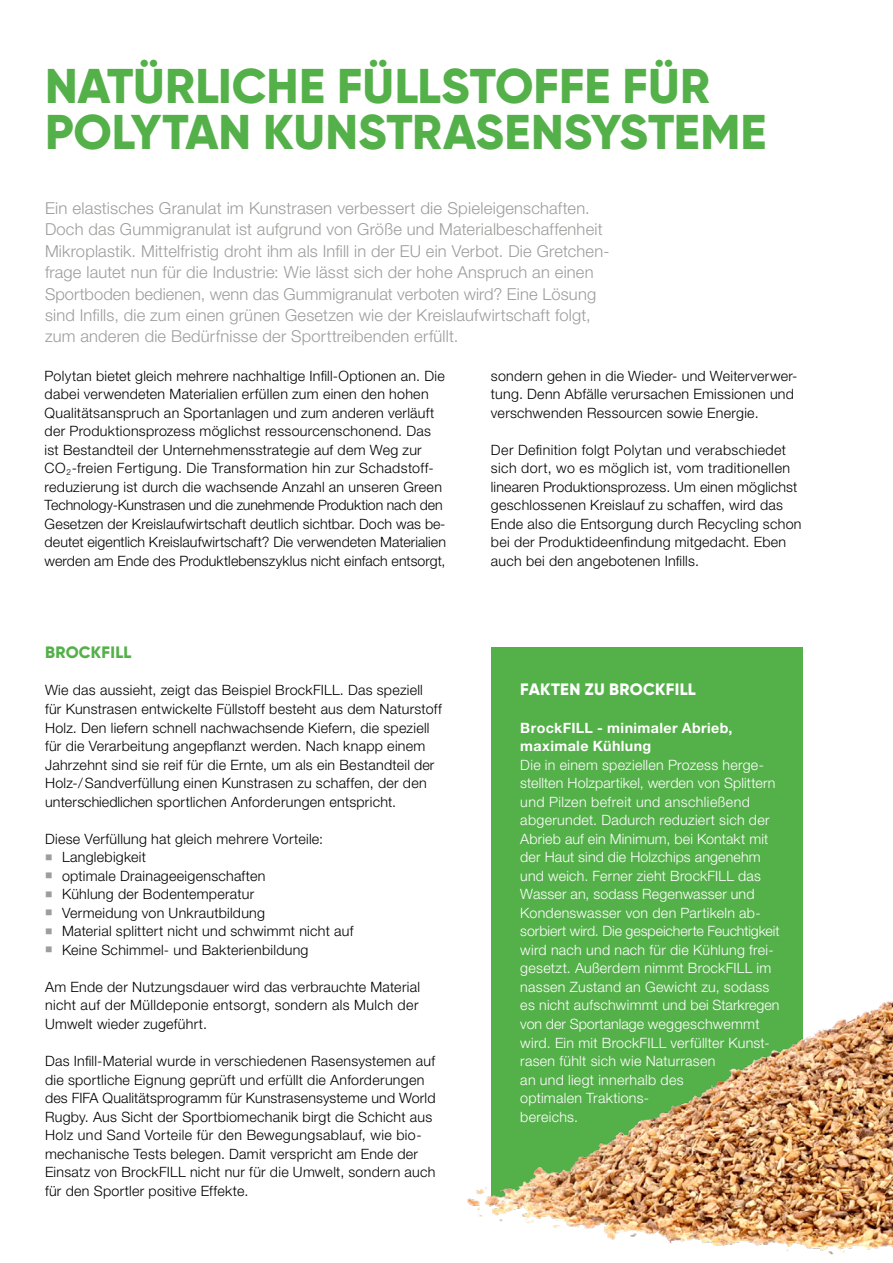
<style>
.page{position:relative;width:893px;height:1263px;background:#fff}
.page>*{position:absolute;margin:0;border:0;box-sizing:border-box;transform-origin:0 0}
.t1{font:800 48.75px/46.3px "Gilroy";color:#54b049}
.t2{font:300 16.5px/21.5px "Helvetica Neue LT Std";letter-spacing:.01em;color:#9d9d9c}
.t3{font:800 16.5px "Gilroy";letter-spacing:.015em;color:#fff}
.t4{font:800 16.5px "Gilroy";letter-spacing:.015em;color:#54b049}
.t5{font:300 14.25px/18.6px "Helvetica Neue LT Std";letter-spacing:.02em;color:#000}
.t6{font:300 14.25px/18.5px "Helvetica Neue LT Std";letter-spacing:.015em;color:#fff}
.t7{font:700 14.25px/18.6px "Helvetica Neue LT Std";letter-spacing:.025em;color:#fff}
</style>
<div class="page">
<div style="left:491px;top:647px;width:312px;height:552px;background:#54b049"></div>
<img style="left:467px;top:1001px;width:426px;height:254px">
<h1 class="t1" style="left:45px;top:62px;width:723px">NATÜRLICHE FÜLLSTOFFE FÜR<br>POLYTAN KUNSTRASENSYSTEME</h1>
<p class="t2" style="left:45px;top:197px;width:566px">Ein elastisches Granulat im Kunstrasen verbessert die Spieleigenschaften.<br>Doch das Gummigranulat ist aufgrund von Größe und Materialbeschaffenheit Mikroplastik. Mittelfristig droht ihm als Infill in der EU ein Verbot. Die Gretchen&shy;frage lautet nun für die Industrie: Wie lässt sich der hohe Anspruch an einen Sportboden bedienen, wenn das Gummigranulat verboten wird? Eine Lösung sind Infills, die zum einen grünen Gesetzen wie der Kreislaufwirtschaft folgt, zum anderen die Bedürfnisse der Sporttreibenden erfüllt.</p>
<p class="t5" style="left:491px;top:366px;width:308px">sondern gehen in die Wieder- und Weiterverwer&shy;tung. Denn Abfälle verursachen Emissionen und verschwenden Ressourcen sowie Energie.</p>
<p class="t5" style="left:491px;top:440px;width:312px">Der Definition folgt Polytan und verabschiedet sich dort, wo es möglich ist, vom traditionellen linearen Produktionsprozess. Um einen möglichst geschlossenen Kreislauf zu schaffen, wird das Ende also die Entsorgung durch Recycling schon bei der Produktideenfindung mitgedacht. Eben auch bei den angebotenen Infills.</p>
<p class="t5" style="left:45px;top:366px;width:403px">Polytan bietet gleich mehrere nachhaltige Infill-Optionen an. Die dabei verwendeten Materialien erfüllen zum einen den hohen Qualitätsanspruch an Sportanlagen und zum anderen verläuft der Produktionsprozess möglichst ressourcenschonend. Das ist Bestandteil der Unternehmensstrategie auf dem Weg zur CO<sub>2</sub>-freien Fertigung. Die Transformation hin zur Schadstoff&shy;reduzierung ist durch die wachsende Anzahl an unseren Green Technology-Kunstrasen und die zunehmende Produktion nach den Gesetzen der Kreislaufwirtschaft deutlich sichtbar. Doch was be&shy;deutet eigentlich Kreislaufwirtschaft? Die verwendeten Materialien werden am Ende des Produktlebenszyklus nicht einfach entsorgt,</p>
<p class="t4" style="left:45px;top:642px;width:88px">BROCKFILL</p>
<p class="t5" style="left:45px;top:681px;width:398px">Wie das aussieht, zeigt das Beispiel BrockFILL. Das speziell für Kunstrasen entwickelte Füllstoff besteht aus dem Naturstoff Holz. Den liefern schnell nachwachsende Kiefern, die speziell für die Verarbeitung angepflanzt werden. Nach knapp einem Jahrzehnt sind sie reif für die Ernte, um als ein Bestandteil der Holz-/Sandverfüllung einen Kunstrasen zu schaffen, der den unterschiedlichen sportlichen Anforderungen entspricht.</p>
<p class="t5" style="left:62px;top:829px;width:293px;text-indent:-17px">Diese Verfüllung hat gleich mehrere Vorteile:<br>Langlebigkeit<br>optimale Drainageeigenschaften<br>Kühlung der Bodentemperatur<br>Vermeidung von Unkrautbildung<br>Material splittert nicht und schwimmt nicht auf Keine Schimmel- und Bakterienbildung</p>
<p class="t5" style="left:45px;top:977px;width:377px;text-align:justify">Am Ende der Nutzungsdauer wird das verbrauchte Material nicht auf der Mülldeponie entsorgt, sondern als Mulch der Umwelt wieder zugeführt.</p>
<p class="t5" style="left:45px;top:1051px;width:392px">Das Infill-Material wurde in verschiedenen Rasensystemen auf die sportliche Eignung geprüft und erfüllt die Anforderungen des FIFA Qualitätsprogramm für Kunstrasensysteme und World Rugby. Aus Sicht der Sportbiomechanik birgt die Schicht aus Holz und Sand Vorteile für den Bewegungsablauf, wie bio&shy;mechanische Tests belegen. Damit verspricht am Ende der Einsatz von BrockFILL nicht nur für die Umwelt, sondern auch für den Sportler positive Effekte.</p>
<p class="t3" style="left:520px;top:679px;width:177px">FAKTEN ZU BROCKFILL</p>
<p class="t7" style="left:520px;top:718px;width:214px">BrockFILL - minimaler Abrieb, maximale Kühlung</p>
<p class="t6" style="left:520px;top:755px;width:261px">Die in einem speziellen Prozess herge&shy;stellten Holzpartikel, werden von Splittern und Pilzen befreit und anschließend abgerundet. Dadurch reduziert sich der Abrieb auf ein Minimum, bei Kontakt mit der Haut sind die Holzchips angenehm und weich. Ferner zieht BrockFILL das Wasser an, sodass Regenwasser und Kondenswasser von den Partikeln ab&shy;sorbiert wird. Die gespeicherte Feuchtigkeit wird nach und nach für die Kühlung frei&shy;gesetzt. Außerdem nimmt BrockFILL im nassen Zustand an Gewicht zu, sodass es nicht aufschwimmt und bei Starkregen von der Sportanlage weggeschwemmt wird. Ein mit BrockFILL verfüllter Kunst&shy;rasen fühlt sich wie Naturrasen<br>an und liegt innerhalb des<br>optimalen Traktions-<br>bereichs.</p>
</div>
